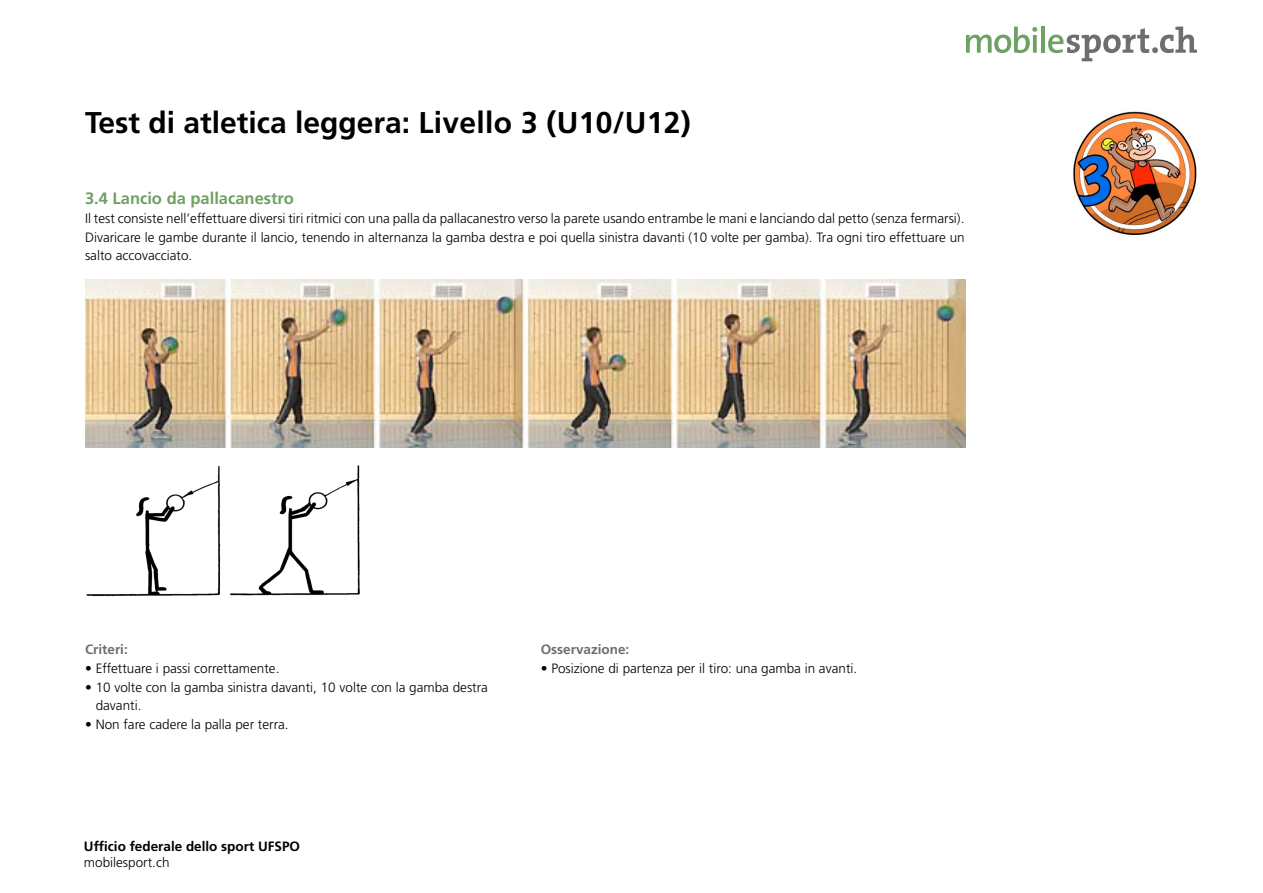
<style>
.page{position:relative;width:1263px;height:893px;background:#fff}
.page>*{position:absolute;margin:0;border:0;box-sizing:border-box;transform-origin:0 0}
.t1{font:700 30px "Frutiger LT";color:#000}
._3_Titel_gruen{font:700 16.5px "Frutiger LT";color:#6fa162}
.Gundtext_i{font:300 13.5px/18.8px "Frutiger LT";color:#000;text-align:justify}
.Grundtext_i_Aufzählu{font:300 13.5px/18.8px "Frutiger LT";color:#000}
.t2{font:700 13.5px "Frutiger LT";color:#000}
.Grundtext_i_Aufzählu-2{font:700 13.5px "Frutiger LT";color:#6d6e71}
.Gundtext_i-2{font:700 13.5px "Frutiger LT";color:#6d6e71}
</style>
<div class="page">
<svg style="left:966px;top:27px;width:71px;height:26px"></svg>
<hr style="left:1041px;top:27px;width:4px;height:26px;background:#6fa162">
<svg style="left:1048px;top:27px;width:149px;height:34px"></svg>
<img style="left:1073px;top:111px;width:124px;height:125px">
<img style="left:86px;top:465px;width:274px;height:132px">
<img style="left:85px;top:279px;width:880px;height:168px">
<p class="t1" style="left:85px;top:105px;width:607px">Test di atletica leggera: Livello 3 (U10/U12)</p>
<p class="_3_Titel_gruen" style="left:85px;top:189px;width:210px">3.4 Lancio da pallacanestro</p>
<p class="Gundtext_i" style="left:85px;top:209px;width:881px">Il test consiste nell’effettuare diversi tiri ritmici con una palla da pallacanestro verso la parete usando entrambe le mani e lanciando dal petto (senza fermarsi).<br>Divaricare le gambe durante il lancio, tenendo in alternanza la gamba destra e poi quella sinistra davanti (10 volte per gamba). Tra ogni tiro effettuare un salto accovacciato.</p>
<p class="Gundtext_i-2" style="left:85px;top:641px;width:44px">Criteri:</p>
<p class="Grundtext_i_Aufzählu" style="left:85px;top:659px;width:196px">• Effettuare i passi correttamente.</p>
<p class="Grundtext_i_Aufzählu" style="left:96px;top:678px;width:394px;text-indent:-11px">• 10 volte con la gamba sinistra davanti, 10 volte con la gamba destra davanti.</p>
<p class="Grundtext_i_Aufzählu" style="left:85px;top:715px;width:205px">• Non fare cadere la palla per terra.</p>
<p class="t2" style="left:84px;top:839px;width:218px">Ufficio federale dello sport UFSPO</p>
<p class="Gundtext_i" style="left:84px;top:854px;width:87px">mobilesport.ch</p>
<p class="Grundtext_i_Aufzählu-2" style="left:541px;top:641px;width:90px">Osservazione:</p>
<p class="Grundtext_i_Aufzählu" style="left:541px;top:659px;width:318px">• Posizione di partenza per il tiro: una gamba in avanti.</p>
</div>
